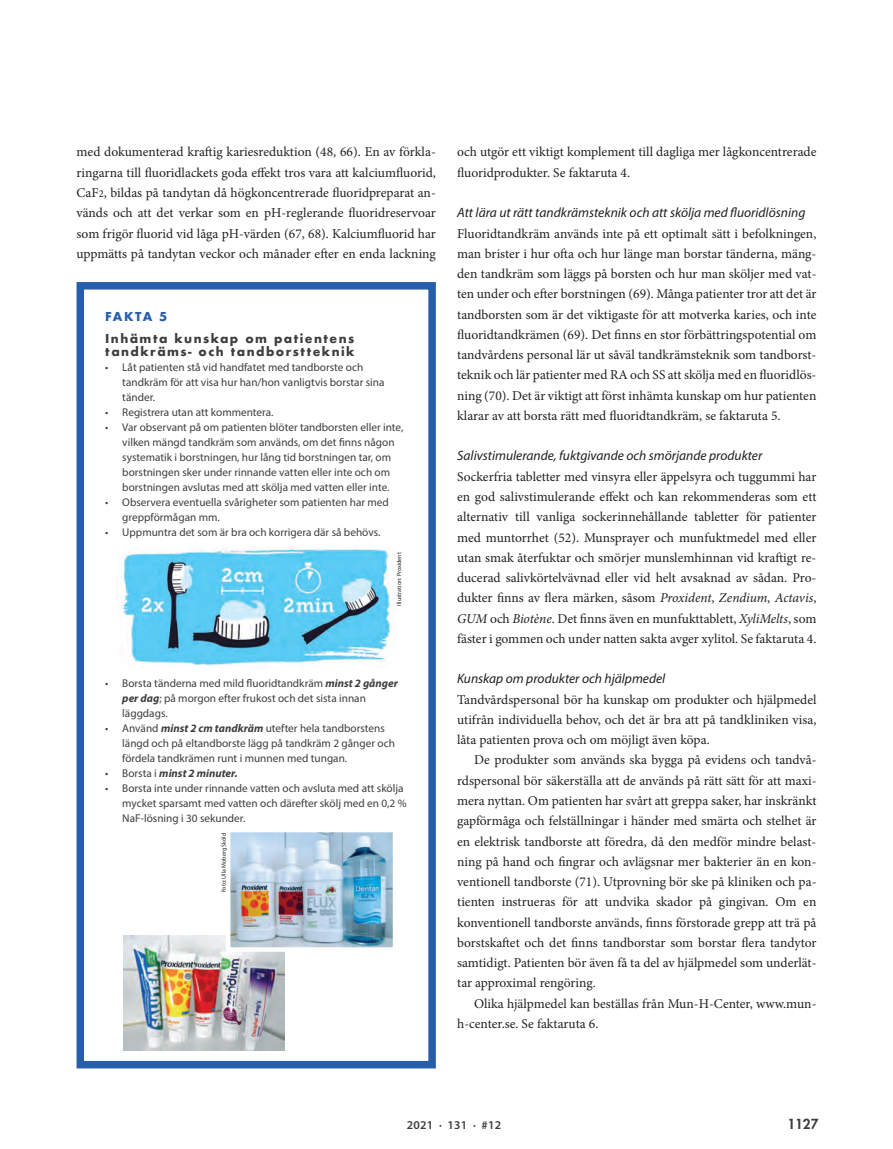
<style>
.page{position:relative;width:893px;height:1149px;background:#fff}
.page>*{position:absolute;margin:0;border:0;box-sizing:border-box;transform-origin:0 0}
.t1{font:13.5px/20.2px "Minion Pro";color:#231f20;text-align:justify}
.t2{font:italic 13.5px "Myriad Pro";color:#231f20}
.t3{font:800 13.5px "Futura Std";color:#3e3e3f}
.t4{font:700 12px/13.5px "Futura";letter-spacing:.12em;color:#3e3e3f}
.t5{font:600 12px "Myriad Pro";letter-spacing:.02em;color:#3e3e3f}
.t6{font:700 12px "Futura";letter-spacing:.105em;color:#275eac}
.t7{font:11.25px/15px "Myriad Pro";color:#3e3e3f}
.t8{font:italic 700 11.25px "Myriad Pro";color:#3e3e3f}
.t9{font:6px "Myriad Pro";color:#231f20}
.s1{font-size:10.5px}
.s2{font-style:italic}
.s3{font-weight:700;font-style:italic}
.s4{font-weight:400;font-style:normal}
</style>
<div class="page">
<div style="left:77px;top:282px;width:359px;height:786px;border:8px solid #275eac"></div>
<img style="left:122px;top:548px;width:272px;height:118px">
<img style="left:123px;top:935px;width:161px;height:115px">
<img style="left:224px;top:832px;width:169px;height:121px">
<p class="t1" style="left:77px;top:142px;width:361px">med dokumenterad kraftig kariesreduktion (48, 66). En av förkla&shy;ringarna till fluoridlackets goda effekt tros vara att kalciumfluorid, CaF<span class="s1">2</span>, bildas på tandytan då högkoncentrerade fluoridpreparat an&shy;vänds och att det verkar som en pH-reglerande fluoridreservoar som frigör fluorid vid låga pH-värden (67, 68). Kalciumfluorid har uppmätts på tandytan veckor och månader efter en enda lackning</p>
<p class="t1" style="left:457px;top:142px;width:361px">och utgör ett viktigt komplement till dagliga mer lågkoncentrerade fluoridprodukter. Se faktaruta 4.</p>
<p class="t2" style="left:457px;top:204px;width:350px">Att lära ut rätt tandkrämsteknik och att skölja med fluoridlösning</p>
<p class="t1" style="left:457px;top:223px;width:361px">Fluoridtandkräm används inte på ett optimalt sätt i befolkningen, man brister i hur ofta och hur länge man borstar tänderna, mäng&shy;den tandkräm som läggs på borsten och hur man sköljer med vat&shy;ten under och efter borstningen (69). Många patienter tror att det är tandborsten som är det viktigaste för att motverka karies, och inte fluoridtandkrämen (69). Det finns en stor förbättringspotential om tandvårdens personal lär ut såväl tandkrämsteknik som tandborst&shy;teknik och lär patienter med RA och SS att skölja med en fluoridlös&shy;ning (70). Det är viktigt att först inhämta kunskap om hur patienten klarar av att borsta rätt med fluoridtandkräm, se faktaruta 5.</p>
<p class="t2" style="left:457px;top:447px;width:307px">Salivstimulerande, fuktgivande och smörjande produkter</p>
<p class="t1" style="left:457px;top:466px;width:361px">Sockerfria tabletter med vinsyra eller äppelsyra och tuggummi har en god salivstimulerande effekt och kan rekommenderas som ett alternativ till vanliga sockerinnehållande tabletter för patienter med muntorrhet (52). Munsprayer och munfuktmedel med eller utan smak återfuktar och smörjer munslemhinnan vid kraftigt re&shy;ducerad salivkörtelvävnad eller vid helt avsaknad av sådan. Pro&shy;dukter finns av flera märken, såsom <span class="s2">Proxident</span>, <span class="s2">Zendium</span>, <span class="s2">Actavis</span>, <span class="s2">GUM</span> och <span class="s2">Biotène</span>. Det finns även en munfukttablett, <span class="s2">XyliMelts</span>, som fäster i gommen och under natten sakta avger xylitol. Se faktaruta 4.</p>
<p class="t2" style="left:457px;top:670px;width:210px">Kunskap om produkter och hjälpmedel</p>
<p class="t1" style="left:457px;top:689px;width:361px">Tandvårdspersonal bör ha kunskap om produkter och hjälpmedel utifrån individuella behov, och det är bra att på tandkliniken visa, låta patienten prova och om möjligt även köpa.</p>
<p class="t1" style="left:457px;top:749px;width:361px;text-indent:17px">De produkter som används ska bygga på evidens och tandvå&shy;rdspersonal bör säkerställa att de används på rätt sätt för att maxi&shy;mera nyttan. Om patienten har svårt att greppa saker, har inskränkt gapförmåga och felställningar i händer med smärta och stelhet är en elektrisk tandborste att föredra, då den medför mindre belast&shy;ning på hand och fingrar och avlägsnar mer bakterier än en kon&shy;ventionell tandborste (71). Utprovning bör ske på kliniken och pa&shy;tienten instrueras för att undvika skador på gingivan. Om en konventionell tandborste används, finns förstorade grepp att trä på borstskaftet och det finns tandborstar som borstar flera tandytor samtidigt. Patienten bör även få ta del av hjälpmedel som underlät&shy;tar approximal rengöring.</p>
<p class="t1" style="left:457px;top:992px;width:361px;text-indent:17px">Olika hjälpmedel kan beställas från Mun-H-Center, www.mun&shy;h-center.se. Se faktaruta 6.</p>
<p class="t6" style="left:105px;top:307px;width:64px">FAKTA 5</p>
<p class="t4" style="left:105px;top:331px;width:251px">Inhämta kunskap om patientens tandkräms- och tandborstteknik</p>
<p class="t7" style="left:122px;top:360px;width:264px;text-indent:-17px">• Låt patienten stå vid handfatet med tandborste och tandkräm för att visa hur han/hon vanligtvis borstar sina tänder.</p>
<p class="t7" style="left:105px;top:405px;width:170px">• Registrera utan att kommentera.</p>
<p class="t7" style="left:122px;top:420px;width:283px;text-indent:-17px">• Var observant på om patienten blöter tandborsten eller inte, vilken mängd tandkräm som används, om det finns någon systematik i borstningen, hur lång tid borstningen tar, om borstningen sker under rinnande vatten eller inte och om borstningen avslutas med att skölja med vatten eller inte.</p>
<p class="t7" style="left:122px;top:495px;width:268px;text-indent:-17px">• Observera eventuella svårigheter som patienten har med greppförmågan mm.</p>
<p class="t7" style="left:105px;top:525px;width:277px">• Uppmuntra det som är bra och korrigera där så behövs.</p>
<p class="t9" style="left:395px;top:605px;width:55px;rotate:-90deg">Illustration: Proxident</p>
<p class="t7" style="left:122px;top:675px;width:277px;text-indent:-17px">• Borsta tänderna med mild fluoridtandkräm <span class="s3">minst 2 gånger per dag</span>; på morgon efter frukost och det sista innan läggdags.</p>
<p class="t7" style="left:122px;top:720px;width:274px;text-indent:-17px">• Använd <span class="s3">minst 2 cm tandkräm</span> utefter hela tandborstens längd och på eltandborste lägg på tandkräm 2 gånger och fördela tandkrämen runt i munnen med tungan.</p>
<p class="t8" style="left:105px;top:765px;width:134px"><span class="s4">• Borsta i</span> minst 2 minuter.</p>
<p class="t7" style="left:122px;top:780px;width:286px;text-indent:-17px">• Borsta inte under rinnande vatten och avsluta med att skölja mycket sparsamt med vatten och därefter skölj med en 0,2 %<br>NaF-lösning i 30 sekunder.</p>
<p class="t9" style="left:220px;top:892px;width:61px;rotate:-90deg">Foto: Ulla Moberg Sköld</p>
<p class="t5" style="left:407px;top:1117px;width:96px">2021 · 131 · #12</p>
<p class="t3" style="left:787px;top:1115px;width:33px">1127</p>
</div>
